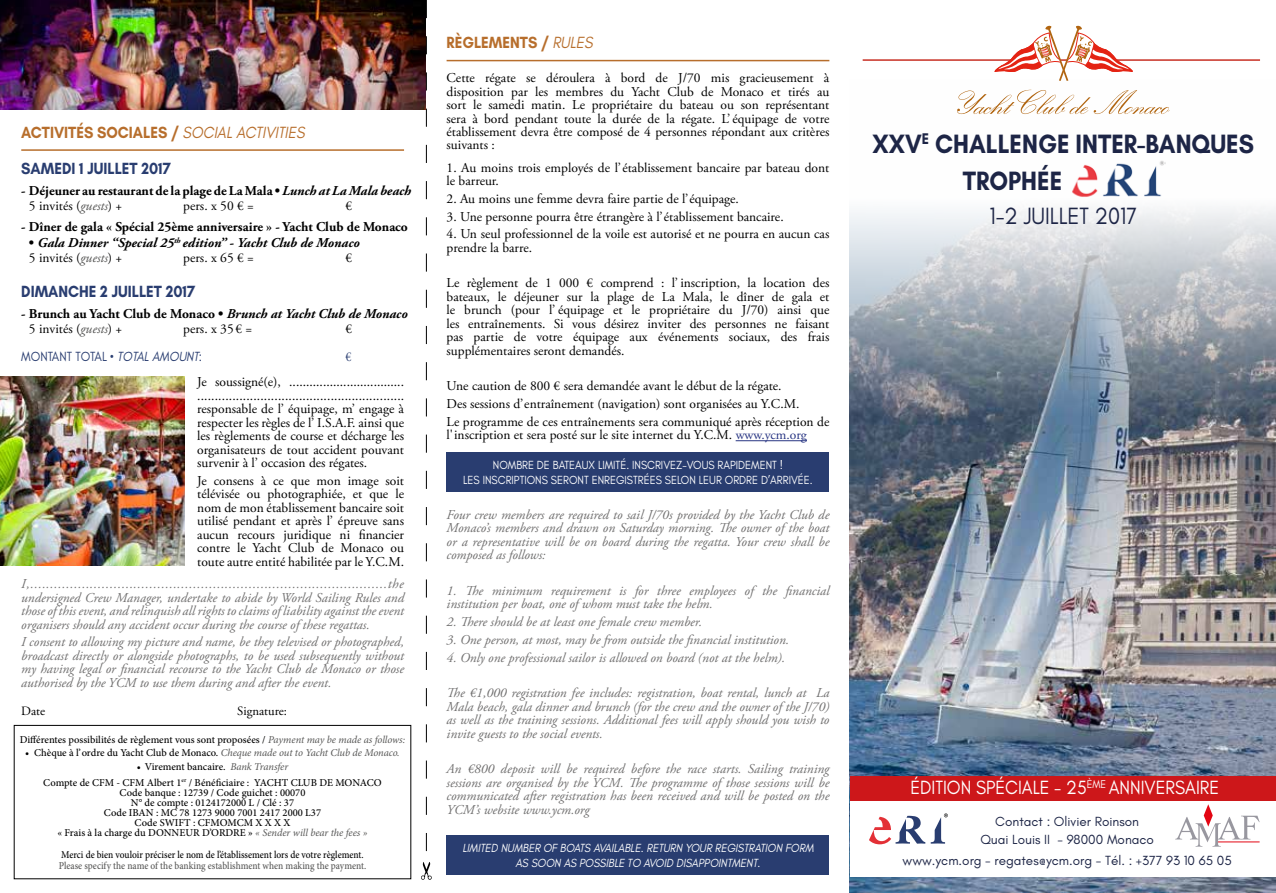
<style>
.page{position:relative;width:1276px;height:893px;background:#fff}
.page>*{position:absolute;margin:0;border:0;box-sizing:border-box;transform-origin:0 0}
.t1{font:700 27px/36.9px "Glacial Indifference";color:#1d2546;scale:.9 1}
.t2{font:24px "Glacial Indifference";color:#1d2546;scale:.9 1}
.t3{font:19.5px "Glacial Indifference";color:#fff;scale:.9 1}
.t4{font:700 16.5px "Glacial Indifference";color:#b76e2c;scale:.9 1}
.t5{font:700 16.5px "Glacial Indifference";color:#293d70;scale:.9 1}
.t6{font:13.5px/13.5px "Adobe Garamond Pro";color:#000;text-align:justify}
.t7{font:italic 13.5px/13.5px "Adobe Garamond Pro";color:#706f6f;text-align:justify}
.t8{font:700 13.5px/15px "Adobe Garamond Pro";color:#000}
.t9{font:13.5px/18px "Glacial Indifference";color:#1d2546;text-align:center}
.t10{font:italic 700 13.5px/15px "Adobe Garamond Pro";color:#000}
.t11{font:13.5px "Glacial Indifference";color:#293d70;scale:.9 1}
.t12{font:13.5px "Adobe Garamond Pro";color:#293d70;scale:.9 1}
.t13{font:12.75px "Adobe Garamond Pro";color:#000}
.t14{font:12px/15px "Glacial Indifference";color:#fff;text-align:center;scale:.9 1}
.t15{font:italic 12px/15px "Glacial Indifference";color:#fff;text-align:center;scale:.9 1}
.t16{font:500 10.5px/10.1px "Minion Pro";color:#000;text-align:center}
.t17{font:500 10.5px "Minion Pro";color:#000;scale:.9 1}
.t18{font:500 10.5px "Minion Pro";color:#575756;scale:.9 1}
.s1{font-weight:400;font-style:italic}
.s2{font-style:italic}
.s3{font-weight:400}
.s4{font-weight:400;font-style:italic;color:#575756}
.s5{font-style:normal}
.s6{font-weight:400;font-style:normal}
.s7{font-weight:400;color:#575756}
.s8{color:#283583}
</style>
<div class="page">
<img style="left:849px;top:89px;width:427px;height:804px">
<img style="left:1070px;top:155px;width:95px;height:42px">
<div style="left:851px;top:800px;width:425px;height:77px;background:#fff"></div>
<svg style="left:1175px;top:804px;width:84px;height:43px"></svg>
<svg style="left:869px;top:813px;width:79px;height:31px"></svg>
<hr style="left:862px;top:59px;width:398px;height:2px;background:#c82f24">
<svg style="left:994px;top:26px;width:138px;height:55px"></svg>
<svg style="left:957px;top:90px;width:212px;height:24px"></svg>
<hr style="left:735px;top:440px;width:72px;height:1px;background:#283583">
<hr style="left:446px;top:60px;width:383px;height:1px;background:#b76e2c">
<div style="left:446px;top:452px;width:383px;height:40px;background:#293d70"></div>
<div style="left:446px;top:835px;width:383px;height:40px;background:#293d70"></div>
<img style="left:0;top:0;width:425px;height:110px">
<hr style="left:21px;top:149px;width:383px;height:2px;background:#b76e2c">
<img style="left:0;top:376px;width:184px;height:190px">
<div style="left:14px;top:725px;width:397px;height:154px;border:1px solid #000"></div>
<svg style="left:426px;top:0;width:1px;height:851px"></svg>
<svg style="left:421px;top:862px;width:11px;height:18px"></svg>
<div style="left:851px;top:777px;width:425px;height:24px;background:#cd171a"></div>
<p class="t4" style="left:21px;top:122px;width:316px">ACTIVITÉS SOCIALES / <span class="s1">SOCIAL ACTIVITIES</span></p>
<p class="t5" style="left:21px;top:158px;width:168px">SAMEDI 1 JUILLET 2017</p>
<p class="t8" style="left:29px;top:183px;width:384px;text-indent:-8px">- Déjeuner au restaurant de la plage de La Mala • <span class="s2">Lunch at La Mala beach<br></span><span class="s3">5 invités (</span><span class="s4">guests</span><span class="s3">) +</span></p>
<p class="t6" style="left:183px;top:199px;width:72px">pers. x 50 € =</p>
<p class="t6" style="left:345px;top:199px;width:8px">€</p>
<p class="t8" style="left:21px;top:219px;width:388px">- Dîner de gala « Spécial 25ème anniversaire » - Yacht Club de Monaco</p>
<p class="t10" style="left:29px;top:236px;width:332px"><span class="s5">•</span> Gala Dinner ‘‘Special 25<sup>th</sup> edition’’ - Yacht Club de Monaco<br><span class="s6">5 invités (</span><span class="s7">guests</span><span class="s6">) +</span></p>
<p class="t6" style="left:183px;top:252px;width:72px">pers. x 65 € =</p>
<p class="t6" style="left:345px;top:252px;width:8px">€</p>
<p class="t5" style="left:21px;top:281px;width:195px">DIMANCHE 2 JUILLET 2017</p>
<p class="t8" style="left:29px;top:306px;width:380px;text-indent:-8px">- Brunch au Yacht Club de Monaco • <span class="s2">Brunch at Yacht Club de Monaco<br></span><span class="s3">5 invités (</span><span class="s4">guests</span><span class="s3">) +</span></p>
<p class="t6" style="left:183px;top:322px;width:71px">pers. x 35€ =</p>
<p class="t6" style="left:345px;top:322px;width:8px">€</p>
<p class="t11" style="left:21px;top:349px;width:203px">MONTANT TOTAL • <span class="s2">TOTAL AMOUNT</span>:</p>
<p class="t12" style="left:345px;top:349px;width:8px">€</p>
<p class="t6" style="left:197px;top:376px;width:208px">Je soussigné(e), .................................. ........................................................... responsable de l’ équipage, m’ engage à respecter les règles de l’ I.S.A.F. ainsi que les règlements de course et décharge les organisateurs de tout accident pouvant survenir à l’ occasion des régates.</p>
<p class="t6" style="left:197px;top:474px;width:208px">Je consens à ce que mon image soit télévisée ou photographiée, et que le nom de mon établissement bancaire soit utilisé pendant et après l’ épreuve sans aucun recours juridique ni financier contre le Yacht Club de Monaco ou toute autre entité habilitée par le Y.C.M.</p>
<p class="t7" style="left:21px;top:577px;width:384px">I,..........................................................................................the undersigned Crew Manager, undertake to abide by World Sailing Rules and those of this event, and relinquish all rights to claims of liability against the event organisers should any accident occur during the course of these regattas.</p>
<p class="t7" style="left:21px;top:636px;width:384px">I consent to allowing my picture and name, be they televised or photographed, broadcast directly or alongside photographs, to be used subsequently without my having legal or financial recourse to the Yacht Club de Monaco or those authorised by the YCM to use them during and after the event.</p>
<p class="t13" style="left:21px;top:703px;width:25px">Date</p>
<p class="t13" style="left:237px;top:703px;width:51px">Signature:</p>
<p class="t16" style="left:20px;top:735px;width:387px">Différentes possibilités de règlement vous sont proposées / <span class="s4">Payment may be made as follows:</span></p>
<p class="t16" style="left:25px;top:748px;width:376px">• Chèque à l’ordre du Yacht Club de Monaco. <span class="s4">Cheque made out to Yacht Club de Monaco.</span></p>
<p class="t16" style="left:43px;top:758px;width:340px;line-height:16.2px">• Virement bancaire. <span class="s4">Bank Transfer<br></span>Compte de CFM - CFM Albert 1<sup>er</sup> / Bénéficiaire : YACHT CLUB DE MONACO</p>
<p class="t16" style="left:57px;top:787px;width:311px">Code banque : 12739 / Code guichet : 00070<br>N° de compte : 0124172000 L / Clé : 37<br>Code IBAN : MC 78 1273 9000 7001 2417 2000 L37<br>Code SWIFT : CFMOMCM X X X X<br>« Frais à la charge du DONNEUR D’ORDRE » <span class="s4">« Sender will bear the fees »</span></p>
<p class="t17" style="left:61px;top:848px;width:337px">Merci de bien vouloir préciser le nom de l’établissement lors de votre règlement.</p>
<p class="t18" style="left:59px;top:858px;width:343px">Please specify the name of the banking establishment when making the payment.</p>
<p class="t4" style="left:446px;top:33px;width:164px">RÈGLEMENTS / <span class="s1">RULES</span></p>
<p class="t6" style="left:446px;top:72px;width:384px">Cette régate se déroulera à bord de J/70 mis gracieusement à disposition par les membres du Yacht Club de Monaco et tirés au sort le samedi matin. Le propriétaire du bateau ou son représentant sera à bord pendant toute la durée de la régate. L’équipage de votre établissement devra être composé de 4 personnes répondant aux critères suivants :</p>
<p class="t6" style="left:446px;top:161px;width:384px">1. Au moins trois employés de l’établissement bancaire par bateau dont le barreur.</p>
<p class="t6" style="left:446px;top:192px;width:294px">2. Au moins une femme devra faire partie de l’équipage.</p>
<p class="t6" style="left:446px;top:210px;width:339px">3. Une personne pourra être étrangère à l’établissement bancaire.</p>
<p class="t6" style="left:446px;top:228px;width:384px">4. Un seul professionnel de la voile est autorisé et ne pourra en aucun cas prendre la barre.</p>
<p class="t6" style="left:446px;top:277px;width:384px">Le règlement de 1 000 € comprend : l’ inscription, la location des bateaux, le déjeuner sur la plage de La Mala, le dîner de gala et le brunch (pour l’ équipage et le propriétaire du J/70) ainsi que les entraînements. Si vous désirez inviter des personnes ne faisant pas partie de votre équipage aux événements sociaux, des frais supplémentaires seront demandés.</p>
<p class="t6" style="left:446px;top:378px;width:384px;line-height:17.7px;text-align:left">Une caution de 800 € sera demandée avant le début de la régate.<br>Des sessions d’entraînement (navigation) sont organisées au Y.C.M.<br>Le programme de ces entraînements sera communiqué après réception de</p>
<p class="t6" style="left:446px;top:429px;width:362px">l'inscription et sera posté sur le site internet du Y.C.M. <span class="s8">www.ycm.org</span></p>
<p class="t14" style="left:463px;top:458px;width:390px">NOMBRE DE BATEAUX LIMITÉ. INSCRIVEZ-VOUS RAPIDEMENT !<br>LES INSCRIPTIONS SERONT ENREGISTRÉES SELON LEUR ORDRE D’ARRIVÉE.</p>
<p class="t7" style="left:446px;top:508px;width:384px">Four crew members are required to sail J/70s provided by the Yacht Club de Monaco’s members and drawn on Saturday morning. The owner of the boat or a representative will be on board during the regatta. Your crew shall be composed as follows:</p>
<p class="t7" style="left:446px;top:584px;width:384px">1. The minimum requirement is for three employees of the financial institution per boat, one of whom must take the helm.</p>
<p class="t7" style="left:446px;top:615px;width:257px">2. There should be at least one female crew member.</p>
<p class="t7" style="left:446px;top:633px;width:344px">3. One person, at most, may be from outside the financial institution.</p>
<p class="t7" style="left:446px;top:651px;width:340px">4. Only one professional sailor is allowed on board (not at the helm).</p>
<p class="t7" style="left:446px;top:686px;width:384px">The €1,000 registration fee includes: registration, boat rental, lunch at La Mala beach, gala dinner and brunch (for the crew and the owner of the J/70) as well as the training sessions. Additional fees will apply should you wish to invite guests to the social events.</p>
<p class="t7" style="left:446px;top:762px;width:384px">An €800 deposit will be required before the race starts. Sailing training sessions are organised by the YCM. The programme of those sessions will be communicated after registration has been received and will be posted on the YCM’s website www.ycm.org</p>
<p class="t15" style="left:462px;top:841px;width:391px">LIMITED NUMBER OF BOATS AVAILABLE. RETURN YOUR REGISTRATION FORM<br>AS SOON AS POSSIBLE TO AVOID DISAPPOINTMENT.</p>
<h1 class="t1" style="left:962px;top:125px;width:325px;text-indent:-90px">XXV<sup>E</sup> CHALLENGE INTER-BANQUES<br>TROPHÉE</h1>
<h2 class="t2" style="left:989px;top:203px;width:165px">1-2 JUILLET 2017</h2>
<h3 class="t3" style="left:910px;top:777px;width:344px">ÉDITION SPÉCIALE - 25<sup>ÈME</sup> ANNIVERSAIRE</h3>
<p class="t9" style="left:980px;top:813px;width:175px">Contact : Olivier Roinson<br>Quai Louis II - 98000 Monaco</p>
<p class="t9" style="left:902px;top:852px;width:331px">www.ycm.org - regates@ycm.org - Tél. : +377 93 10 65 05</p>
</div>
